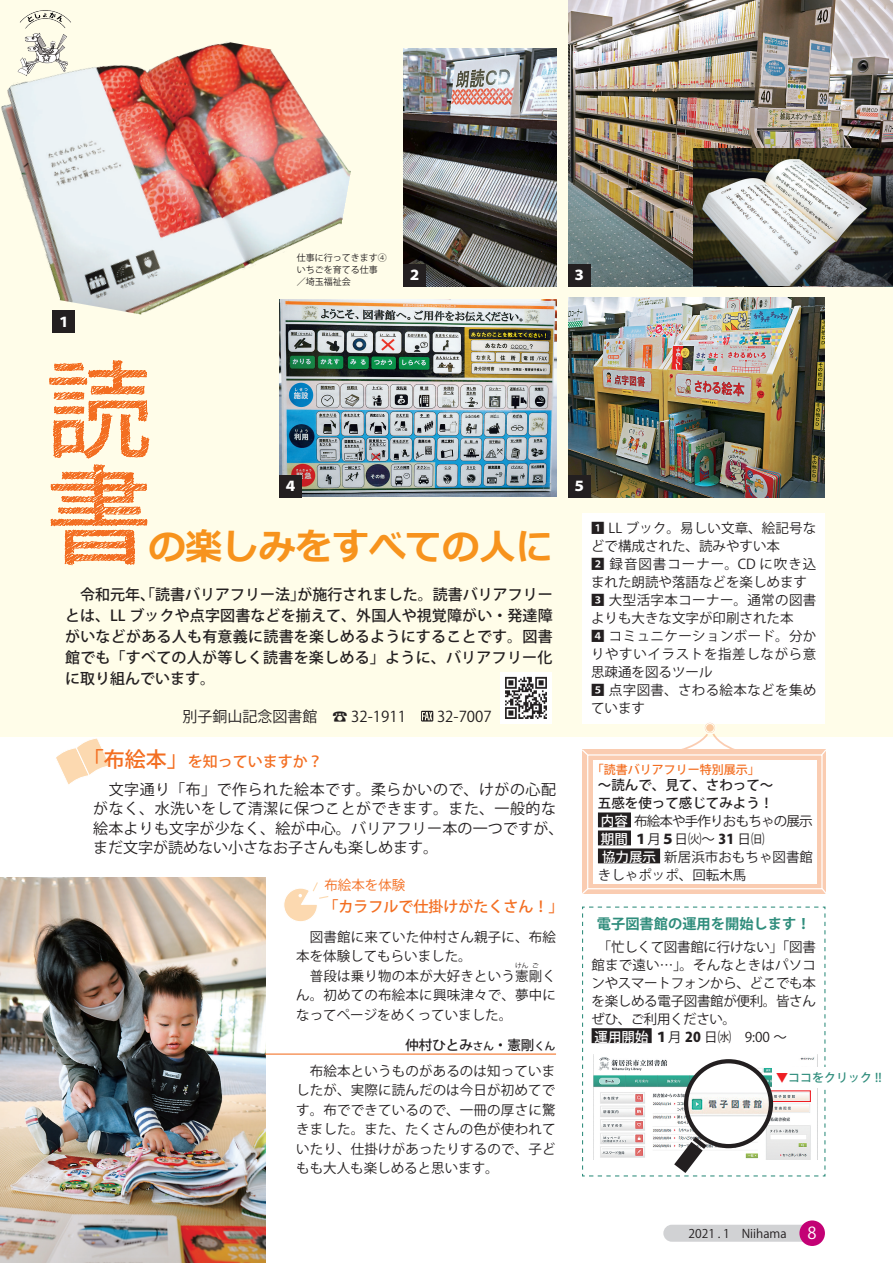
<style>
.page{position:relative;width:893px;height:1263px;background:#fff}
.page>*{position:absolute;margin:0;border:0;box-sizing:border-box;transform-origin:0 0}
.t1{font:700 36.75px "Meiryo";color:#f7931d}
.t2{font:16.5px "Koz Go Pro";color:#fff}
.t3{font:500 15px/21px "Koz Go Pro";letter-spacing:.015em;color:#231f20;text-align:justify}
.t4{font:15px/19.5px "Koz Go Pro";letter-spacing:.015em;color:#231f20}
.t5{font:500 15px "Koz Go Pro";color:#f36e21}
.t6{font:700 14.25px "Koz Go Pro";color:#2f8d7c}
.t7{font:13.5px/18px "Koz Go Pro";letter-spacing:.01em;color:#231f20}
.t8{font:13.5px/18px "Koz Go Pro";letter-spacing:-.025em;color:#231f20}
.t9{font:500 13.5px "Koz Go Pro";color:#231f20}
.t10{font:13.5px "Koz Go Pro";letter-spacing:-.06em;color:#231f20}
.t11{font:13.5px "Koz Go Pro";color:#f36e21}
.t12{font:800 13.5px "Koz Go Pro";color:#fff}
.t13{font:12px "Koz Go Pro";color:#231f20}
.t14{font:500 12px "Koz Go Pro";color:#f36e21}
.t15{font:500 12px "Koz Go Pro";color:#2f8d7c}
.t16{font:9px/12px "Koz Go Pro";color:#231f20}
.t17{font:6.75px "Koz Go Pro";color:#231f20}
.s1{font-size:21px}
.s2{font-weight:500}
.s3{font-weight:500;font-size:10.5px}
.s4{font-weight:500;color:#fff}
.s5{font-weight:800}
.s6{color:#ee1d23}
</style>
<div class="page">
<div style="left:663px;top:1225px;width:149px;height:17px;background:#d1d2d4;border-radius:9px"></div>
<div style="left:799px;top:1220px;width:26px;height:26px;background:#c30175;border-radius:50%"></div>
<div style="left:0;top:0;width:893px;height:736px;background:#fffde9"></div>
<img style="left:568px;top:0;width:325px;height:286px">
<img style="left:280px;top:299px;width:276px;height:198px">
<img style="left:0;top:878px;width:265px;height:385px">
<img style="left:404px;top:49px;width:152px;height:237px">
<img style="left:568px;top:298px;width:257px;height:199px">
<div style="left:583px;top:513px;width:242px;height:210px;background:#fff"></div>
<svg style="left:421px;top:711px;width:12px;height:10px"></svg>
<img style="left:500px;top:673px;width:51px;height:51px">
<img style="left:693px;top:148px;width:200px;height:137px">
<img style="left:1px;top:42px;width:368px;height:302px">
<div style="left:53px;top:311px;width:22px;height:22px;background:#231f20"></div>
<div style="left:404px;top:264px;width:22px;height:22px;background:#231f20"></div>
<div style="left:568px;top:264px;width:22px;height:22px;background:#231f20"></div>
<div style="left:280px;top:475px;width:22px;height:22px;background:#231f20"></div>
<div style="left:568px;top:475px;width:22px;height:22px;background:#231f20"></div>
<hr style="left:265px;top:1053px;width:291px;height:1px;background:#f36e21">
<svg style="left:56px;top:738px;width:53px;height:47px"></svg>
<svg style="left:284px;top:882px;width:45px;height:40px"></svg>
<div style="left:703px;top:721px;width:14px;height:14px;border:2px solid #fff;border-radius:50%"></div>
<div style="left:705px;top:723px;width:9px;height:9px;border:1px solid #fff;border-radius:50%"></div>
<svg style="left:637px;top:724px;width:135px;height:26px"></svg>
<div style="left:582px;top:750px;width:244px;height:144px;background:linear-gradient(to right,#faccb1,#faccb1)"></div>
<div style="left:588px;top:755px;width:234px;height:134px;background:#faccb1"></div>
<div style="left:587px;top:754px;width:236px;height:135px;border:1px solid #fff"></div>
<div style="left:594px;top:760px;width:223px;height:124px;background:#fff"></div>
<svg style="left:582px;top:749px;width:7px;height:8px"></svg>
<svg style="left:818px;top:749px;width:8px;height:8px"></svg>
<svg style="left:582px;top:887px;width:7px;height:7px"></svg>
<svg style="left:820px;top:887px;width:6px;height:7px"></svg>
<div style="left:598px;top:812px;width:33px;height:15px;background:#231f20"></div>
<div style="left:598px;top:830px;width:33px;height:15px;background:#231f20"></div>
<div style="left:598px;top:848px;width:62px;height:15px;background:#231f20"></div>
<img style="left:8px;top:10px;width:71px;height:69px">
<svg style="left:49px;top:360px;width:101px;height:206px"></svg>
<svg style="left:582px;top:906px;width:243px;height:270px"></svg>
<p class="t12" style="left:57px;top:313px;width:15px">１</p>
<p class="t16" style="left:297px;top:252px;width:91px">仕事に行ってきます④いちごを育てる仕事／埼玉福祉会</p>
<p class="t12" style="left:408px;top:267px;width:15px">２</p>
<p class="t12" style="left:573px;top:267px;width:15px">３</p>
<p class="t12" style="left:284px;top:477px;width:15px">４</p>
<p class="t12" style="left:573px;top:477px;width:15px">５</p>
<h1 class="t1" style="left:149px;top:520px;width:406px">の楽しみをすべての人に</h1>
<p class="t3" style="left:65px;top:584px;width:489px">　令和元年、「読書バリアフリー法」が施行されました。読書バリアフリーとは、LL ブックや点字図書などを揃えて、外国人や視覚障がい・発達障がいなどがある人も有意義に読書を楽しめるようにすることです。図書館でも「すべての人が等しく読書を楽しめる」ように、バリアフリー化に取り組んでいます。</p>
<p class="t4" style="left:182px;top:707px;width:311px">別子銅山記念図書館　☎ 32-1911　 32-7007</p>
<p class="t5" style="left:83px;top:752px;width:241px"><span class="s1">「布絵本」</span>を知っていますか？</p>
<p class="t4" style="left:93px;top:780px;width:472px">　文字通り「布」で作られた絵本です。柔らかいので、けがの心配がなく、水洗いをして清潔に保つことができます。また、一般的な絵本よりも文字が少なく、絵が中心。バリアフリー本の一つですが、まだ文字が読めない小さなお子さんも楽しめます。</p>
<p class="t11" style="left:324px;top:876px;width:82px">布絵本を体験</p>
<p class="t5" style="left:323px;top:897px;width:241px">「カラフルで仕掛けがたくさん！」</p>
<p class="t7" style="left:296px;top:927px;width:261px;line-height:19.5px">　図書館に来ていた仲村さん親子に、布絵本を体験してもらいました。<br>　普段は乗り物の本が大好きという憲剛く</p>
<p class="t17" style="left:515px;top:961px;width:15px">けん</p>
<p class="t17" style="left:532px;top:961px;width:8px">ご</p>
<p class="t7" style="left:296px;top:986px;width:261px;line-height:19.5px">ん。初めての布絵本に興味津々で、夢中になってページをめくっていました。</p>
<p class="t7" style="left:296px;top:1032px;width:261px;line-height:26px;text-align:right"><span class="s2">仲村ひとみ</span><span class="s3">さん</span><span class="s2">・憲剛</span><span class="s3">くん<br></span>　布絵本というものがあるのは知っていま</p>
<p class="t7" style="left:296px;top:1081px;width:261px;line-height:19.5px;text-align:justify">したが、実際に読んだのは今日が初めてです。布でできているので、一冊の厚さに驚きました。また、たくさんの色が使われていたり、仕掛けがあったりするので、子どもも大人も楽しめると思います。</p>
<p class="t7" style="left:591px;top:520px;width:227px"><span class="s2">1</span> LL ブック。易しい文章、絵記号などで構成された、読みやすい本<br><span class="s2">2</span> 録音図書コーナー。CD に吹き込まれた朗読や落語などを楽しめます<br><span class="s2">3</span> 大型活字本コーナー。通常の図書よりも大きな文字が印刷された本<br><span class="s2">4</span> コミュニケーションボード。分かりやすいイラストを指差しながら意思疎通を図るツール<br><span class="s2">5</span> 点字図書、さわる絵本などを集めています</p>
<p class="t14" style="left:592px;top:762px;width:169px">「読書バリアフリー特別展示」</p>
<p class="t9" style="left:598px;top:777px;width:177px">～読んで、見て、さわって～</p>
<p class="t9" style="left:598px;top:795px;width:177px">五感を使って感じてみよう！</p>
<p class="t10" style="left:601px;top:812px;width:213px"><span class="s4">内容</span> 布絵本や手作りおもちゃの展示</p>
<p class="t7" style="left:601px;top:831px;width:165px"><span class="s4">期間</span> <span class="s5">１</span>月<span class="s5">５</span>日㈫～ <span class="s5">31</span> 日㈰</p>
<p class="t7" style="left:602px;top:849px;width:213px"><span class="s4">協力展示</span> 新居浜市おもちゃ図書館</p>
<p class="t7" style="left:598px;top:867px;width:150px">きしゃポッポ、回転木馬</p>
<p class="t6" style="left:597px;top:914px;width:215px">電子図書館の運用を開始します！</p>
<p class="t8" style="left:592px;top:938px;width:226px">　「忙しくて図書館に行けない」「図書館まで遠い…」。そんなときはパソコンやスマートフォンから、どこでも本を楽しめる電子図書館が便利。皆さんぜひ、ご利用ください。<br><span class="s4">運用開始</span> <span class="s5">１</span>月 <span class="s5">20</span> 日㈬　9:00 ～</p>
<p class="t15" style="left:776px;top:1069px;width:107px"><span class="s6">▼</span>ココをクリック !!</p>
<p class="t13" style="left:689px;top:1226px;width:100px">2021 . 1　Niihama</p>
<p class="t2" style="left:808px;top:1222px;width:11px">8</p>
</div>
